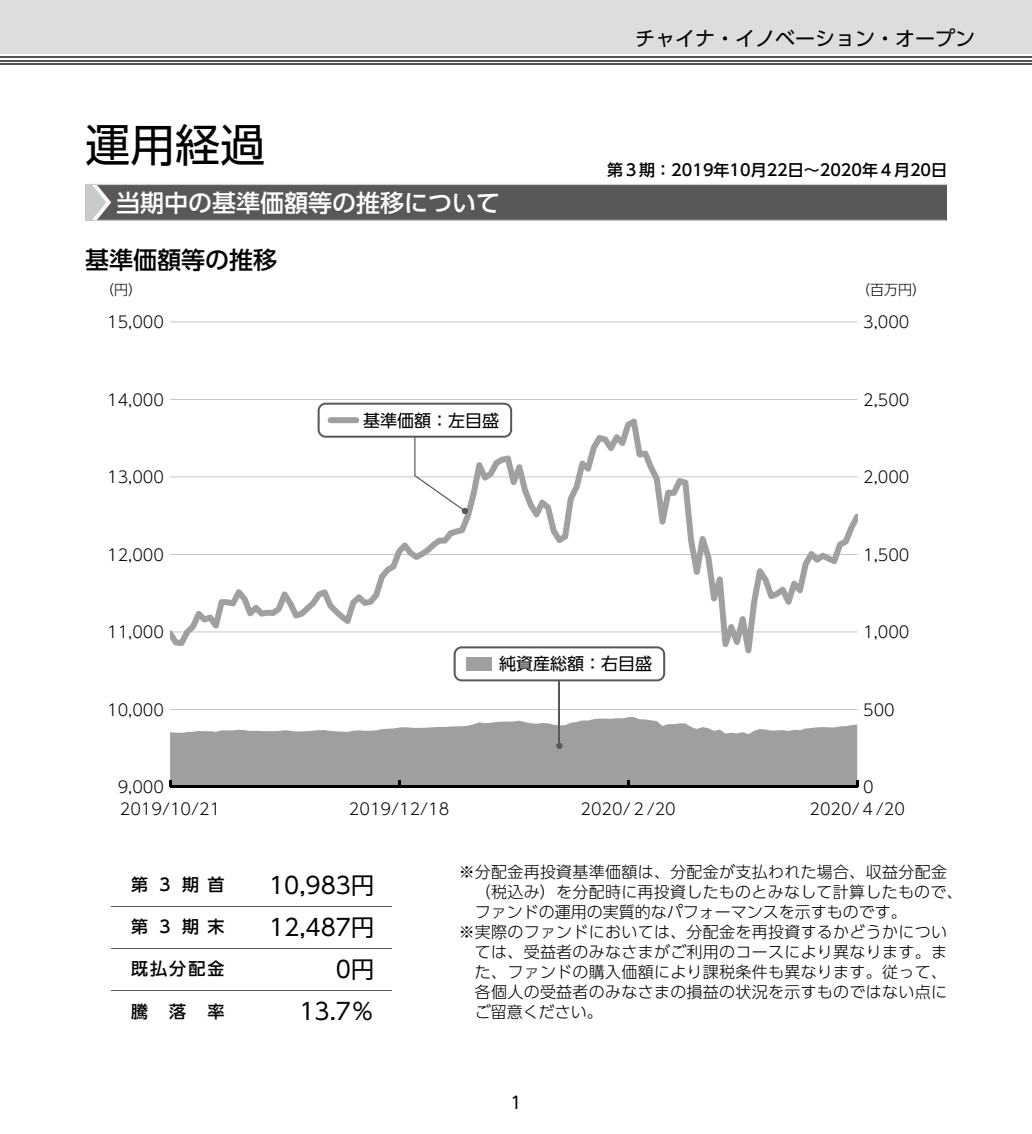
<style>
.page{position:relative;width:1032px;height:1134px;background:#fff}
.page>*{position:absolute;margin:0;border:0;box-sizing:border-box;transform-origin:0 0}
.t1{font:45px "UD Shin Go Pro";color:#000}
.t2{font:500 24px "UD Shin Go Pro";color:#fff}
.t3{font:500 24px "UD Shin Go Pro";color:#000}
.t4{font:23px "UD Shin Go Pro";color:#000}
.t5{font:20px "UD Shin Go Pro";color:#000}
.t6{font:17px "UD Shin Go Pro";color:#000}
.t7{font:500 17px "UD Shin Go Pro";letter-spacing:.5em;color:#000}
.t8{font:300 16px "UD Shin Go Pro";letter-spacing:.02em;color:#000}
.t9{font:300 16px "UD Shin Go Pro";color:#000}
.t10{font:500 16px "UD Shin Go Pro";color:#000}
.t11{font:300 14px "UD Shin Go Pro";color:#000}
</style>
<div class="page">
<div style="left:0;top:0;width:1032px;height:54px;background:#dcdddd"></div>
<hr style="left:0;top:63px;width:1032px;height:2px;background:#545251">
<hr style="left:0;top:60px;width:1032px;height:1px;background:#545251">
<hr style="left:0;top:56px;width:1032px;height:2px;background:#545251">
<div style="left:85px;top:184px;width:862px;height:36px;background:#595757"></div>
<hr style="left:85px;top:220px;width:861px;height:1px;background:#c9caca">
<hr style="left:85px;top:184px;width:862px;height:1px;background:#c9caca">
<svg style="left:85px;top:185px;width:26px;height:35px"></svg>
<svg style="left:170px;top:709px;width:687px;height:1px"></svg>
<svg style="left:170px;top:322px;width:687px;height:1px"></svg>
<svg style="left:170px;top:717px;width:687px;height:69px;background:#aaaaab"></svg>
<svg style="left:170px;top:515px;width:687px;height:138px"></svg>
<hr style="left:170px;top:786px;width:687px;height:2px;background:#000">
<hr style="left:559px;top:664px;width:1px;height:82px;background:#595757">
<svg style="left:556px;top:743px;width:6px;height:6px"></svg>
<svg style="left:454px;top:646px;width:211px;height:35px"></svg>
<div style="left:467px;top:657px;width:25px;height:13px;background:#9fa0a0"></div>
<svg style="left:170px;top:399px;width:687px;height:116px"></svg>
<div style="left:328px;top:417px;width:31px;height:6px;background:#9fa0a0;border-radius:3px"></div>
<svg style="left:111px;top:906px;width:20px;height:1px"></svg>
<hr style="left:131px;top:906px;width:94px;height:1px;background:#595757">
<hr style="left:225px;top:906px;width:149px;height:1px;background:#595757">
<svg style="left:374px;top:906px;width:17px;height:1px"></svg>
<svg style="left:111px;top:948px;width:20px;height:1px"></svg>
<hr style="left:131px;top:948px;width:94px;height:1px;background:#595757">
<hr style="left:225px;top:948px;width:149px;height:1px;background:#595757">
<svg style="left:374px;top:948px;width:17px;height:1px"></svg>
<svg style="left:111px;top:990px;width:20px;height:1px"></svg>
<hr style="left:131px;top:990px;width:94px;height:1px;background:#595757">
<hr style="left:225px;top:990px;width:149px;height:1px;background:#595757">
<svg style="left:374px;top:990px;width:17px;height:1px"></svg>
<h1 class="t1" style="left:85px;top:108px;width:181px">運用経過</h1>
<h2 class="t2" style="left:116px;top:183px;width:385px">当期中の基準価額等の推移について</h2>
<h2 class="t3" style="left:85px;top:240px;width:193px">基準価額等の推移</h2>
<p class="t11" style="left:100px;top:279px;width:43px">（円）</p>
<p class="t8" style="left:107px;top:309px;width:58px">15,000</p>
<p class="t8" style="left:107px;top:386px;width:58px">14,000</p>
<p class="t8" style="left:107px;top:464px;width:58px">13,000</p>
<p class="t8" style="left:107px;top:541px;width:58px">12,000</p>
<p class="t8" style="left:107px;top:619px;width:58px">11,000</p>
<p class="t6" style="left:363px;top:406px;width:137px">基準価額：左目盛</p>
<p class="t5" style="left:635px;top:22px;width:341px">チャイナ・イノベーション・オープン</p>
<p class="t10" style="left:607px;top:157px;width:341px">第３期：2019年10月22日～2020年４月20日</p>
<p class="t11" style="left:856px;top:279px;width:71px">（百万円）</p>
<p class="t8" style="left:863px;top:309px;width:48px">3,000</p>
<p class="t8" style="left:863px;top:386px;width:48px">2,500</p>
<p class="t8" style="left:863px;top:464px;width:48px">2,000</p>
<p class="t8" style="left:863px;top:541px;width:48px">1,500</p>
<p class="t8" style="left:863px;top:619px;width:48px">1,000</p>
<p class="t8" style="left:107px;top:696px;width:58px">10,000</p>
<p class="t8" style="left:118px;top:774px;width:48px">9,000</p>
<p class="t6" style="left:499px;top:650px;width:154px">純資産総額：右目盛</p>
<p class="t8" style="left:863px;top:696px;width:33px">500</p>
<p class="t8" style="left:863px;top:774px;width:12px">0</p>
<p class="t8" style="left:120px;top:796px;width:102px">2019/10/21</p>
<p class="t8" style="left:349px;top:796px;width:102px">2019/12/18</p>
<p class="t8" style="left:580px;top:796px;width:97px">2020/２/20</p>
<p class="t8" style="left:809px;top:796px;width:97px">2020/４/20</p>
<p class="t7" style="left:131px;top:871px;width:95px">第３期首</p>
<h3 class="t4" style="left:269px;top:866px;width:107px">10,983円</h3>
<p class="t7" style="left:131px;top:913px;width:95px">第３期末</p>
<h3 class="t4" style="left:269px;top:908px;width:107px">12,487円</h3>
<p class="t7" style="left:131px;top:955px;width:95px">既払分配金</p>
<h3 class="t4" style="left:336px;top:950px;width:40px">0円</h3>
<p class="t7" style="left:131px;top:997px;width:18px">騰</p>
<p class="t7" style="left:169px;top:997px;width:18px">落</p>
<p class="t7" style="left:208px;top:997px;width:18px">率</p>
<h3 class="t4" style="left:299px;top:992px;width:76px">13.7％</h3>
<p class="t8" style="left:459px;top:859px;width:490px">※分配金再投資基準価額は、分配金が支払われた場合、収益分配金</p>
<p class="t8" style="left:475px;top:879px;width:489px">（税込み）を分配時に再投資したものとみなして計算したもので、</p>
<p class="t9" style="left:475px;top:899px;width:433px">ファンドの運用の実質的なパフォーマンスを示すものです。</p>
<p class="t8" style="left:459px;top:919px;width:490px">※実際のファンドにおいては、分配金を再投資するかどうかについ</p>
<p class="t8" style="left:475px;top:939px;width:474px">ては、受益者のみなさまがご利用のコースにより異なります。ま</p>
<p class="t8" style="left:475px;top:959px;width:474px">た、ファンドの購入価額により課税条件も異なります。従って、</p>
<p class="t8" style="left:475px;top:979px;width:474px">各個人の受益者のみなさまの損益の状況を示すものではない点に</p>
<p class="t9" style="left:475px;top:999px;width:129px">ご留意ください。</p>
<p class="t6" style="left:510px;top:1089px;width:13px">1</p>
</div>
